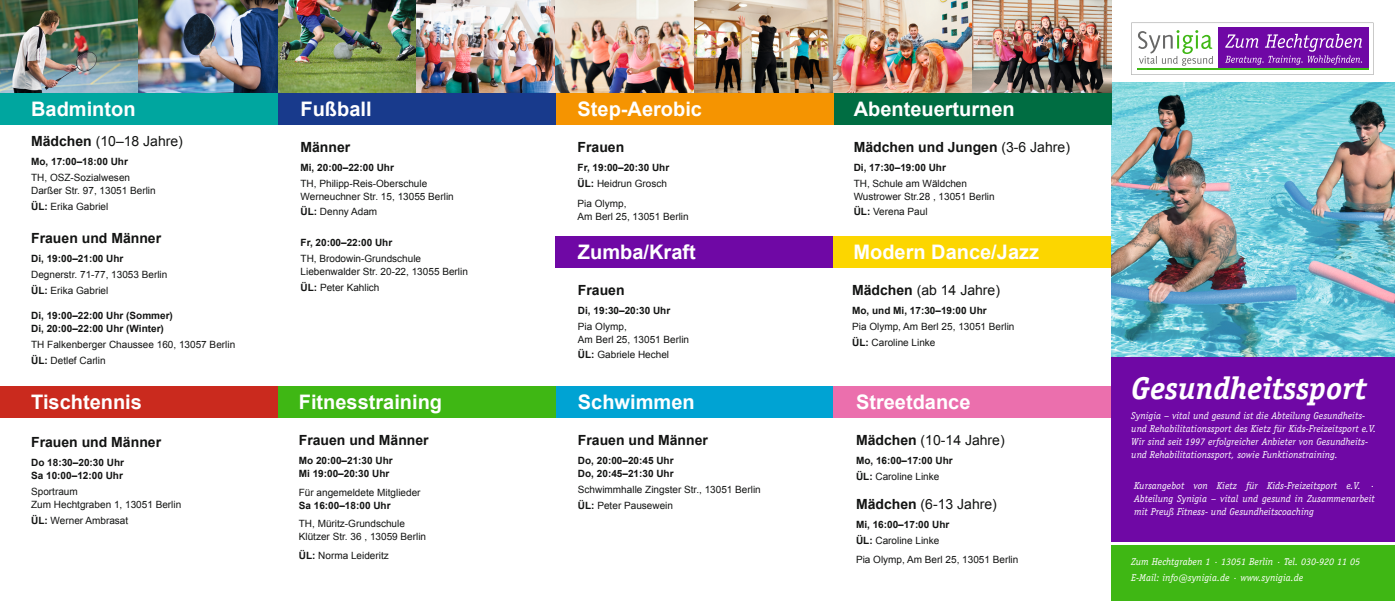
<style>
.page{position:relative;width:1395px;height:601px;background:#fff}
.page>*{position:absolute;margin:0;border:0;box-sizing:border-box;transform-origin:0 0}
.t1{font:italic 700 31.6px "Officina Serif";color:#fff}
.t2{font:700 20px "Arial";color:#fff}
.t3{font:700 14px "Arial";color:#131413}
.t4{font:14px "Arial";color:#131413}
.t5{font:10px/13px "Arial";color:#131413}
.t6{font:italic 10px/13px "Officina Serif";color:#fff}
.t7{font:700 10px/13px "Arial";color:#131413}
.s1{font-weight:700}
.s2{font-weight:400}
</style>
<div class="page">
<svg style="left:1131px;top:23px;width:242px;height:52px"></svg>
<hr style="left:1137px;top:69px;width:231px;height:1px;background:#3fb714">
<img style="left:1111px;top:83px;width:284px;height:274px">
<div style="left:1111px;top:357px;width:284px;height:184px;background:#6f08a5"></div>
<div style="left:1111px;top:545px;width:284px;height:56px;background:#3fb714"></div>
<img style="left:142px;top:0;width:969px;height:94px">
<img style="left:0;top:0;width:142px;height:94px">
<div style="left:278px;top:94px;width:278px;height:31px;background:#183a8c"></div>
<div style="left:555px;top:236px;width:278px;height:32px;background:#6f08a5"></div>
<div style="left:555px;top:387px;width:278px;height:31px;background:#00a3d3"></div>
<div style="left:833px;top:387px;width:278px;height:31px;background:#eb6fad"></div>
<div style="left:278px;top:387px;width:278px;height:31px;background:#3fb714"></div>
<div style="left:0;top:94px;width:278px;height:31px;background:#00a69f"></div>
<div style="left:0;top:387px;width:278px;height:31px;background:#ca2a1e"></div>
<div style="left:833px;top:94px;width:278px;height:31px;background:#006d42"></div>
<div style="left:833px;top:236px;width:278px;height:32px;background:#fcd600"></div>
<div style="left:556px;top:94px;width:277px;height:31px;background:#f59401"></div>
<h2 class="t2" style="left:31px;top:96px;width:106px">Badminton</h2>
<h2 class="t2" style="left:300px;top:96px;width:73px">Fußball</h2>
<h2 class="t2" style="left:577px;top:96px;width:126px">Step-Aerobic</h2>
<h2 class="t2" style="left:853px;top:96px;width:163px">Abenteuerturnen</h2>
<h3 class="t4" style="left:31px;top:132px;width:153px"><span class="s1">Mädchen</span> (10–18 Jahre)</h3>
<h3 class="t3" style="left:300px;top:138px;width:51px">Männer</h3>
<h3 class="t3" style="left:577px;top:138px;width:48px">Frauen</h3>
<h3 class="t3" style="left:853px;top:138px;width:218px">Mädchen und Jungen <span class="s2">(3-6 Jahre)</span></h3>
<p class="t7" style="left:31px;top:155px;width:98px">Mo, 17:00–18:00 Uhr</p>
<p class="t5" style="left:31px;top:171px;width:126px">TH, OSZ-Sozialwesen<br>Darßer Str. 97, 13051 Berlin</p>
<p class="t5" style="left:31px;top:200px;width:79px"><span class="s1">ÜL:</span> Erika Gabriel</p>
<p class="t7" style="left:300px;top:161px;width:95px">Mi, 20:00–22:00 Uhr</p>
<p class="t5" style="left:300px;top:177px;width:155px">TH, Philipp-Reis-Oberschule<br>Werneuchner Str. 15, 13055 Berlin</p>
<p class="t5" style="left:300px;top:206px;width:78px"><span class="s1">ÜL:</span> Denny Adam</p>
<p class="t7" style="left:577px;top:160px;width:93px;line-height:15.8px">Fr, 19:00–20:30 Uhr<br>ÜL: <span class="s2">Heidrun Grosch</span></p>
<p class="t5" style="left:577px;top:197px;width:113px">Pia Olymp,<br>Am Berl 25, 13051 Berlin</p>
<p class="t7" style="left:853px;top:161px;width:94px">Di, 17:30–19:00 Uhr</p>
<p class="t5" style="left:853px;top:177px;width:142px">TH, Schule am Wäldchen<br>Wustrower Str.28 , 13051 Berlin</p>
<p class="t5" style="left:853px;top:206px;width:75px"><span class="s1">ÜL:</span> Verena Paul</p>
<h3 class="t3" style="left:31px;top:229px;width:131px">Frauen und Männer</h3>
<p class="t7" style="left:31px;top:252px;width:94px">Di, 19:00–21:00 Uhr</p>
<p class="t5" style="left:31px;top:267px;width:138px;line-height:15.8px">Degnerstr. 71-77, 13053 Berlin<br><span class="s1">ÜL:</span> Erika Gabriel</p>
<p class="t7" style="left:300px;top:236px;width:93px">Fr, 20:00–22:00 Uhr</p>
<p class="t5" style="left:300px;top:252px;width:169px">TH, Brodowin-Grundschule<br>Liebenwalder Str. 20-22, 13055 Berlin</p>
<p class="t5" style="left:300px;top:281px;width:80px"><span class="s1">ÜL:</span> Peter Kahlich</p>
<h2 class="t2" style="left:578px;top:239px;width:119px">Zumba/Kraft</h2>
<h2 class="t2" style="left:853px;top:239px;width:187px">Modern Dance/Jazz</h2>
<h3 class="t3" style="left:578px;top:281px;width:48px">Frauen</h3>
<h3 class="t4" style="left:852px;top:281px;width:149px"><span class="s1">Mädchen</span> (ab 14 Jahre)</h3>
<p class="t7" style="left:31px;top:309px;width:143px">Di, 19:00–22:00 Uhr (Sommer)<br>Di, 20:00–22:00 Uhr (Winter)</p>
<p class="t5" style="left:31px;top:337px;width:205px;line-height:15.8px">TH Falkenberger Chaussee 160, 13057 Berlin<br><span class="s1">ÜL:</span> Detlef Carlin</p>
<p class="t7" style="left:578px;top:304px;width:94px">Di, 19:30–20:30 Uhr</p>
<p class="t5" style="left:578px;top:320px;width:113px">Pia Olymp,<br>Am Berl 25, 13051 Berlin</p>
<p class="t5" style="left:578px;top:348px;width:93px"><span class="s1">ÜL:</span> Gabriele Hechel</p>
<p class="t7" style="left:852px;top:304px;width:136px">Mo, und Mi, 17:30–19:00 Uhr</p>
<p class="t5" style="left:852px;top:318px;width:164px;line-height:15.8px">Pia Olymp, Am Berl 25, 13051 Berlin<br><span class="s1">ÜL:</span> Caroline Linke</p>
<h2 class="t2" style="left:31px;top:389px;width:112px">Tischtennis</h2>
<h3 class="t3" style="left:31px;top:433px;width:131px">Frauen und Männer</h3>
<p class="t7" style="left:31px;top:457px;width:94px">Do 18:30–20:30 Uhr<br>Sa 10:00–12:00 Uhr</p>
<p class="t5" style="left:31px;top:485px;width:152px">Sportraum<br>Zum Hechtgraben 1, 13051 Berlin</p>
<p class="t5" style="left:31px;top:514px;width:99px"><span class="s1">ÜL:</span> Werner Ambrasat</p>
<h2 class="t2" style="left:299px;top:389px;width:145px">Fitnesstraining</h2>
<h2 class="t2" style="left:578px;top:389px;width:118px">Schwimmen</h2>
<h2 class="t2" style="left:856px;top:389px;width:116px">Streetdance</h2>
<h3 class="t3" style="left:299px;top:431px;width:131px">Frauen und Männer</h3>
<p class="t7" style="left:299px;top:454px;width:95px">Mo 20:00–21:30 Uhr<br>Mi 19:00–20:30 Uhr</p>
<p class="t5" style="left:299px;top:486px;width:123px">Für angemeldete Mitglieder</p>
<p class="t7" style="left:299px;top:499px;width:93px">Sa 16:00–18:00 Uhr</p>
<p class="t5" style="left:299px;top:517px;width:129px">TH, Müritz-Grundschule<br>Klützer Str. 36 , 13059 Berlin</p>
<p class="t5" style="left:299px;top:549px;width:92px"><span class="s1">ÜL:</span> Norma Leideritz</p>
<h3 class="t3" style="left:578px;top:431px;width:131px">Frauen und Männer</h3>
<h3 class="t4" style="left:856px;top:431px;width:150px"><span class="s1">Mädchen</span> (10-14 Jahre)</h3>
<p class="t7" style="left:578px;top:454px;width:97px">Do, 20:00–20:45 Uhr<br>Do, 20:45–21:30 Uhr</p>
<p class="t5" style="left:578px;top:482px;width:184px;line-height:15.8px">Schwimmhalle Zingster Str., 13051 Berlin<br><span class="s1">ÜL:</span> Peter Pausewein</p>
<p class="t7" style="left:856px;top:453px;width:98px;line-height:15.8px">Mo, 16:00–17:00 Uhr<br>ÜL: <span class="s2">Caroline Linke</span></p>
<h3 class="t4" style="left:856px;top:495px;width:142px"><span class="s1">Mädchen</span> (6-13 Jahre)</h3>
<p class="t7" style="left:856px;top:517px;width:95px;line-height:15.8px">Mi, 16:00–17:00 Uhr<br>ÜL: <span class="s2">Caroline Linke</span></p>
<p class="t5" style="left:856px;top:553px;width:164px">Pia Olymp, Am Berl 25, 13051 Berlin</p>
<h1 class="t1" style="left:1131px;top:369px;width:237px">Gesundheitssport</h1>
<p class="t6" style="left:1131px;top:409px;width:246px">Synigia – vital und gesund ist die Abteilung Gesundheits&shy;und Rehabilitationssport des Kietz für Kids-Freizeitsport e.V.<br>Wir sind seit 1997 erfolgreicher Anbieter von Gesundheits&shy;und Rehabilitationssport, sowie Funktionstraining.</p>
<p class="t6" style="left:1134px;top:480px;width:242px;text-align:justify">Kursangebot von Kietz für Kids-Freizeitsport e.V. · Abteilung Synigia – vital und gesund in Zusammenarbeit mit Preuß Fitness- und Gesundheitscoaching</p>
<p class="t6" style="left:1131px;top:554px;width:230px;line-height:15.6px">Zum Hechtgraben 1 · 13051 Berlin · Tel. 030-920 11 05<br>E-Mail: info@synigia.de · www.synigia.de</p>
</div>
